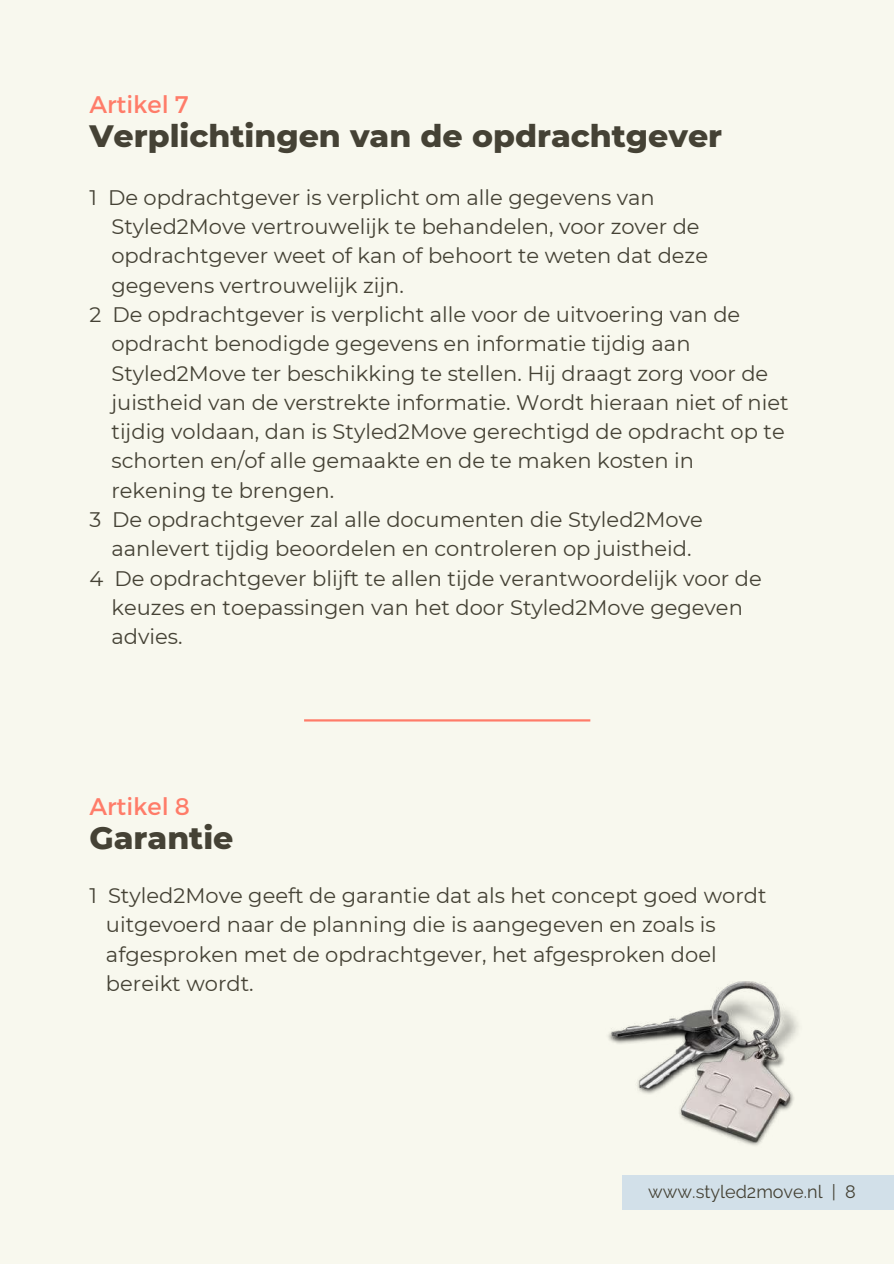
<style>
.page{position:relative;width:894px;height:1264px;background:#fff}
.page>*{position:absolute;margin:0;border:0;box-sizing:border-box;transform-origin:0 0}
.t1{font:800 31.5px "Montserrat";color:#454235}
.t2{font:24px "Montserrat";color:#ff7c69}
.t3{font:21px/29.2px "Montserrat";color:#454235}
.t4{font:18px "Raleway";color:#454235}
</style>
<div class="page">
<div style="left:0;top:0;width:893px;height:1263px;background:#f8f8ee"></div>
<hr style="left:304px;top:719px;width:286px;height:2px;background:#ff7c69">
<img style="left:608px;top:981px;width:191px;height:165px">
<div style="left:621px;top:1175px;width:272px;height:34px;background:#d2e0e9"></div>
<p class="t2" style="left:89px;top:89px;width:101px">Artikel 7</p>
<h1 class="t1" style="left:89px;top:116px;width:634px">Verplichtingen van de opdrachtgever</h1>
<p class="t3" style="left:89px;top:183px;width:566px">1 De opdrachtgever is verplicht om alle gegevens van</p>
<p class="t3" style="left:111px;top:212px;width:589px">Styled2Move vertrouwelijk te behandelen, voor zover de</p>
<p class="t3" style="left:111px;top:241px;width:598px">opdrachtgever weet of kan of behoort te weten dat deze</p>
<p class="t3" style="left:111px;top:270px;width:294px">gegevens vertrouwelijk zijn.</p>
<p class="t3" style="left:89px;top:300px;width:652px">2 De opdrachtgever is verplicht alle voor de uitvoering van de</p>
<p class="t3" style="left:111px;top:329px;width:580px">opdracht benodigde gegevens en informatie tijdig aan</p>
<p class="t3" style="left:111px;top:358px;width:658px">Styled2Move ter beschikking te stellen. Hij draagt zorg voor de</p>
<p class="t3" style="left:111px;top:387px;width:678px">juistheid van de verstrekte informatie. Wordt hieraan niet of niet</p>
<p class="t3" style="left:111px;top:417px;width:674px">tijdig voldaan, dan is Styled2Move gerechtigd de opdracht op te</p>
<p class="t3" style="left:111px;top:446px;width:584px">schorten en/of alle gemaakte en de te maken kosten in</p>
<p class="t3" style="left:111px;top:475px;width:224px">rekening te brengen.</p>
<p class="t3" style="left:89px;top:505px;width:614px">3 De opdrachtgever zal alle documenten die Styled2Move</p>
<p class="t3" style="left:111px;top:534px;width:581px">aanlevert tijdig beoordelen en controleren op juistheid.</p>
<p class="t3" style="left:89px;top:563px;width:673px">4 De opdrachtgever blijft te allen tijde verantwoordelijk voor de</p>
<p class="t3" style="left:111px;top:592px;width:632px">keuzes en toepassingen van het door Styled2Move gegeven</p>
<p class="t3" style="left:111px;top:622px;width:73px">advies.</p>
<p class="t2" style="left:89px;top:791px;width:102px">Artikel 8</p>
<h1 class="t1" style="left:89px;top:818px;width:145px">Garantie</h1>
<p class="t3" style="left:106px;top:880px;width:662px;text-indent:-17px">1 Styled2Move geeft de garantie dat als het concept goed wordt uitgevoerd naar de planning die is aangegeven en zoals is afgesproken met de opdrachtgever, het afgesproken doel bereikt wordt.</p>
<p class="t4" style="left:648px;top:1181px;width:209px">www.styled2move.nl | 8</p>
</div>
